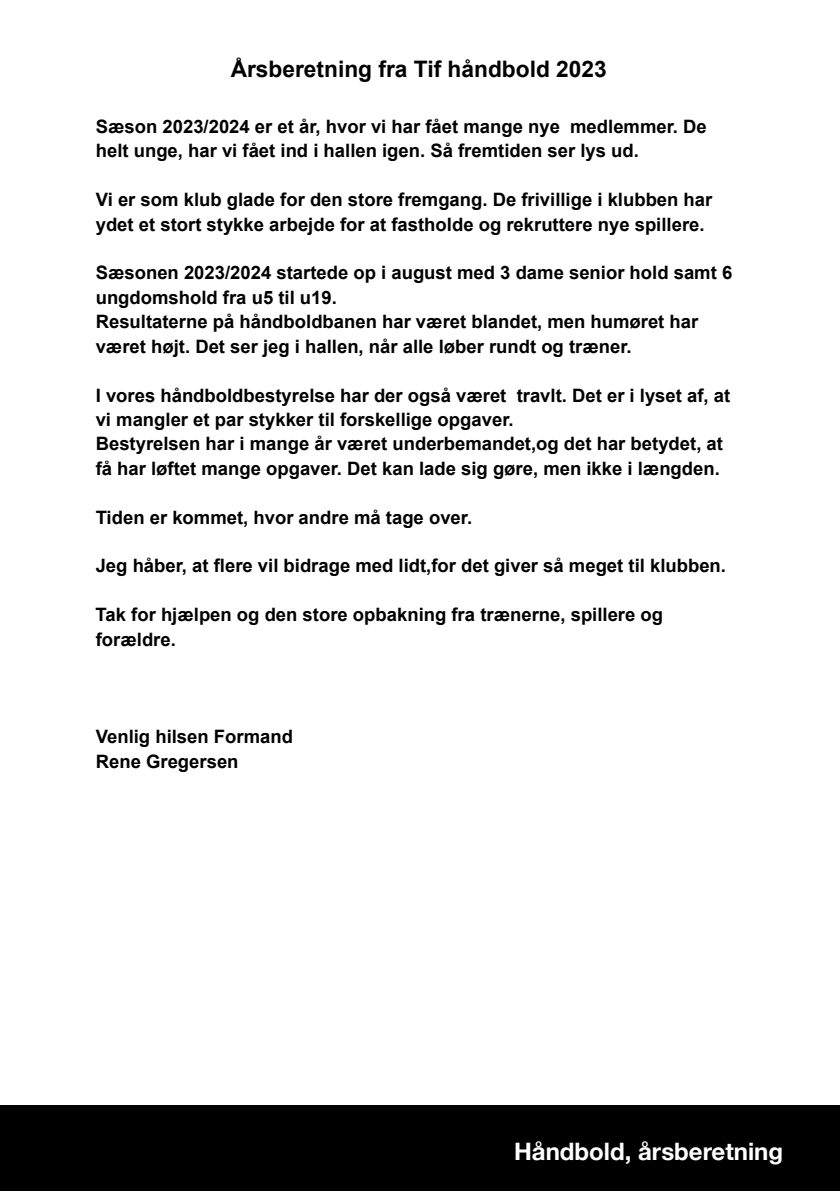
<style>
.page{position:relative;width:840px;height:1191px;background:#fff}
.page>*{position:absolute;margin:0;border:0;box-sizing:border-box;transform-origin:0 0}
.t1{font:700 24px "Helvetica Neue";color:#fff}
.t2{font:700 22.8px "Arial";color:#000}
.t3{font:700 18.4px/24.4px "Arial";color:#000}
</style>
<div class="page">
<div style="left:0;top:1106px;width:839px;height:85px;background:#000"></div>
<p class="t2" style="left:230px;top:54px;width:377px">Årsberetning fra Tif håndbold 2023</p>
<p class="t3" style="left:96px;top:115px;width:612px">Sæson 2023/2024 er et år, hvor vi har fået mange nye medlemmer. De helt unge, har vi fået ind i hallen igen. Så fremtiden ser lys ud.</p>
<p class="t3" style="left:96px;top:188px;width:617px">Vi er som klub glade for den store fremgang. De frivillige i klubben har ydet et stort stykke arbejde for at fastholde og rekruttere nye spillere.</p>
<p class="t3" style="left:96px;top:261px;width:637px">Sæsonen 2023/2024 startede op i august med 3 dame senior hold samt 6 ungdomshold fra u5 til u19.<br>Resultaterne på håndboldbanen har været blandet, men humøret har været højt. Det ser jeg i hallen, når alle løber rundt og træner.</p>
<p class="t3" style="left:96px;top:383px;width:635px">I vores håndboldbestyrelse har der også været travlt. Det er i lyset af, at vi mangler et par stykker til forskellige opgaver.<br>Bestyrelsen har i mange år været underbemandet,og det har betydet, at få har løftet mange opgaver. Det kan lade sig gøre, men ikke i længden.</p>
<p class="t3" style="left:96px;top:505px;width:378px">Tiden er kommet, hvor andre må tage over.</p>
<p class="t3" style="left:96px;top:554px;width:631px">Jeg håber, at flere vil bidrage med lidt,for det giver så meget til klubben.</p>
<p class="t3" style="left:96px;top:603px;width:568px">Tak for hjælpen og den store opbakning fra trænerne, spillere og forældre.</p>
<p class="t3" style="left:96px;top:725px;width:198px">Venlig hilsen Formand<br>Rene Gregersen</p>
<h1 class="t1" style="left:513px;top:1132px;width:270px">Håndbold, årsberetning</h1>
</div>
